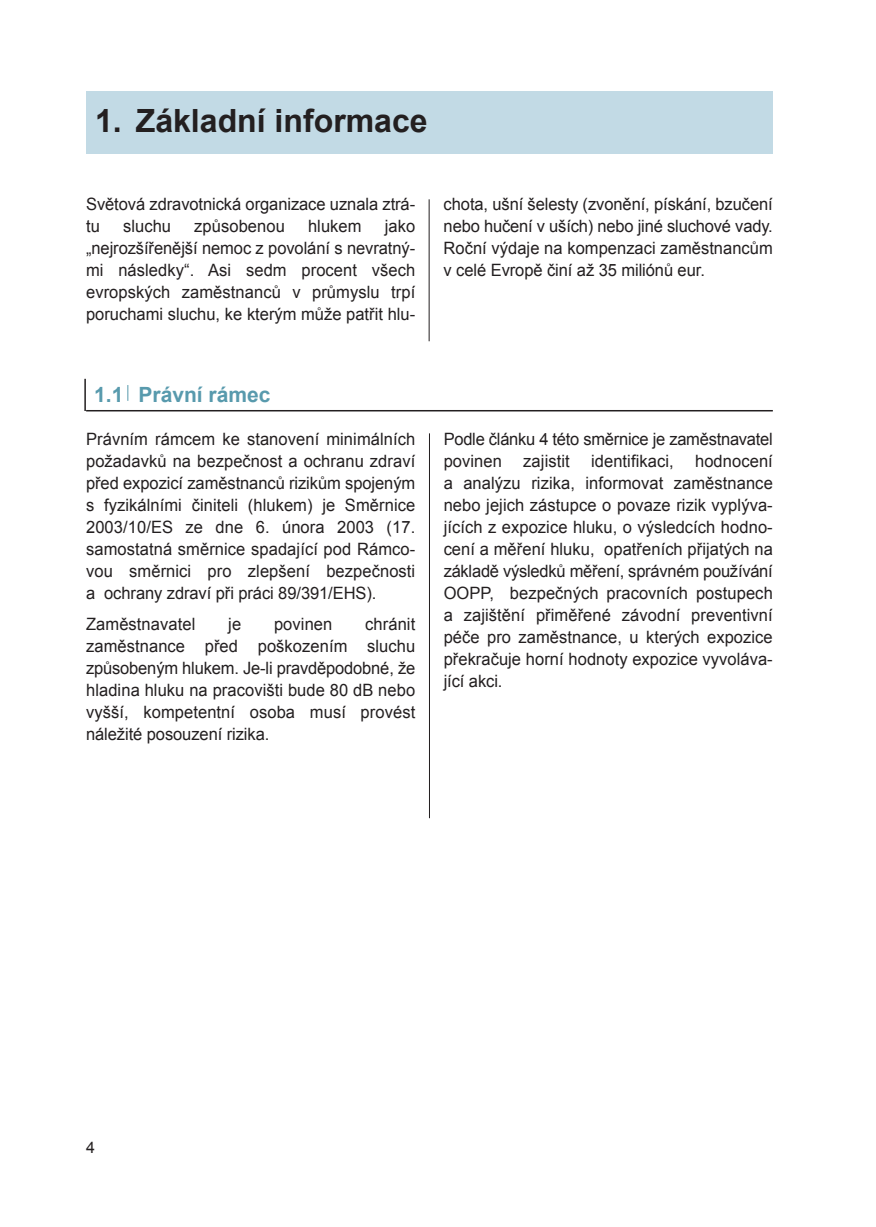
<style>
.page{position:relative;width:876px;height:1227px;background:#fff}
.page>*{position:absolute;margin:0;border:0;box-sizing:border-box;transform-origin:0 0}
.t1{font:700 32px "Arial";color:#231f20}
.t2{font:700 21px "Arial";color:#589aad}
.t3{font:17px/22px "Arial";color:#231f20;text-align:justify}
.t4{font:16px "Arial";color:#231f20}
</style>
<div class="page">
<div style="left:86px;top:92px;width:686px;height:62px;background:#c2dae5"></div>
<hr style="left:86px;top:410px;width:686px;height:1px;background:#231f20">
<hr style="left:84px;top:379px;width:2px;height:32px;background:#231f20">
<svg style="left:127px;top:385px;width:1px;height:16px"></svg>
<hr style="left:429px;top:433px;width:1px;height:385px;background:#231f20">
<hr style="left:428px;top:199px;width:1px;height:142px;background:#231f20">
<p class="t1" style="left:95px;top:103px;width:334px">1. Základní informace</p>
<p class="t3" style="left:86px;top:193px;width:330px">Světová zdravotnická organizace uznala ztrá&shy;tu</p>
<p class="t3" style="left:123px;top:215px;width:50px">sluchu</p>
<p class="t3" style="left:194px;top:215px;width:92px">způsobenou</p>
<p class="t3" style="left:308px;top:215px;width:55px">hlukem</p>
<p class="t3" style="left:86px;top:215px;width:330px;text-indent:298px">jako „nejrozšířenější nemoc z povolání s nevratný&shy;mi následky“. Asi sedm procent všech evropských zaměstnanců v průmyslu trpí poruchami sluchu, ke kterým může patřit hlu-</p>
<p class="t2" style="left:94px;top:383px;width:178px">1.1 Právní rámec</p>
<p class="t3" style="left:86px;top:428px;width:330px">Právním rámcem ke stanovení minimálních požadavků na bezpečnost a ochranu zdraví před expozicí zaměstnanců rizikům spojeným s fyzikálními činiteli (hlukem) je Směrnice 2003/10/ES ze dne 6. února 2003 (17. samostatná směrnice spadající pod Rámco&shy;vou směrnici pro zlepšení bezpečnosti a ochrany zdraví při práci 89/391/EHS).</p>
<p class="t3" style="left:86px;top:613px;width:111px">Zaměstnavatel</p>
<p class="t3" style="left:228px;top:613px;width:14px">je</p>
<p class="t3" style="left:274px;top:613px;width:60px">povinen</p>
<p class="t3" style="left:86px;top:613px;width:330px;text-indent:279px">chránit zaměstnance před poškozením sluchu způsobeným hlukem. Je-li pravděpodobné, že hladina hluku na pracovišti bude 80 dB nebo vyšší, kompetentní osoba musí provést náležité posouzení rizika.</p>
<p class="t3" style="left:443px;top:193px;width:330px">chota, ušní šelesty (zvonění, pískání, bzučení nebo hučení v uších) nebo jiné sluchové vady.<br>Roční výdaje na kompenzaci zaměstnancům v celé Evropě činí až 35 miliónů eur.</p>
<p class="t3" style="left:443px;top:428px;width:330px">Podle článku 4 této směrnice je zaměstnavatel povinen</p>
<p class="t3" style="left:523px;top:450px;width:48px">zajistit</p>
<p class="t3" style="left:590px;top:450px;width:84px">identifikaci,</p>
<p class="t3" style="left:443px;top:450px;width:330px;text-indent:251px">hodnocení a analýzu rizika, informovat zaměstnance nebo jejich zástupce o povaze rizik vyplýva&shy;jících z expozice hluku, o výsledcích hodno&shy;cení a měření hluku, opatřeních přijatých na základě výsledků měření, správném používání OOPP, bezpečných pracovních postupech a zajištění přiměřené závodní preventivní péče pro zaměstnance, u kterých expozice překračuje horní hodnoty expozice vyvoláva&shy;jící akci.</p>
<p class="t4" style="left:86px;top:1138px;width:10px">4</p>
</div>
